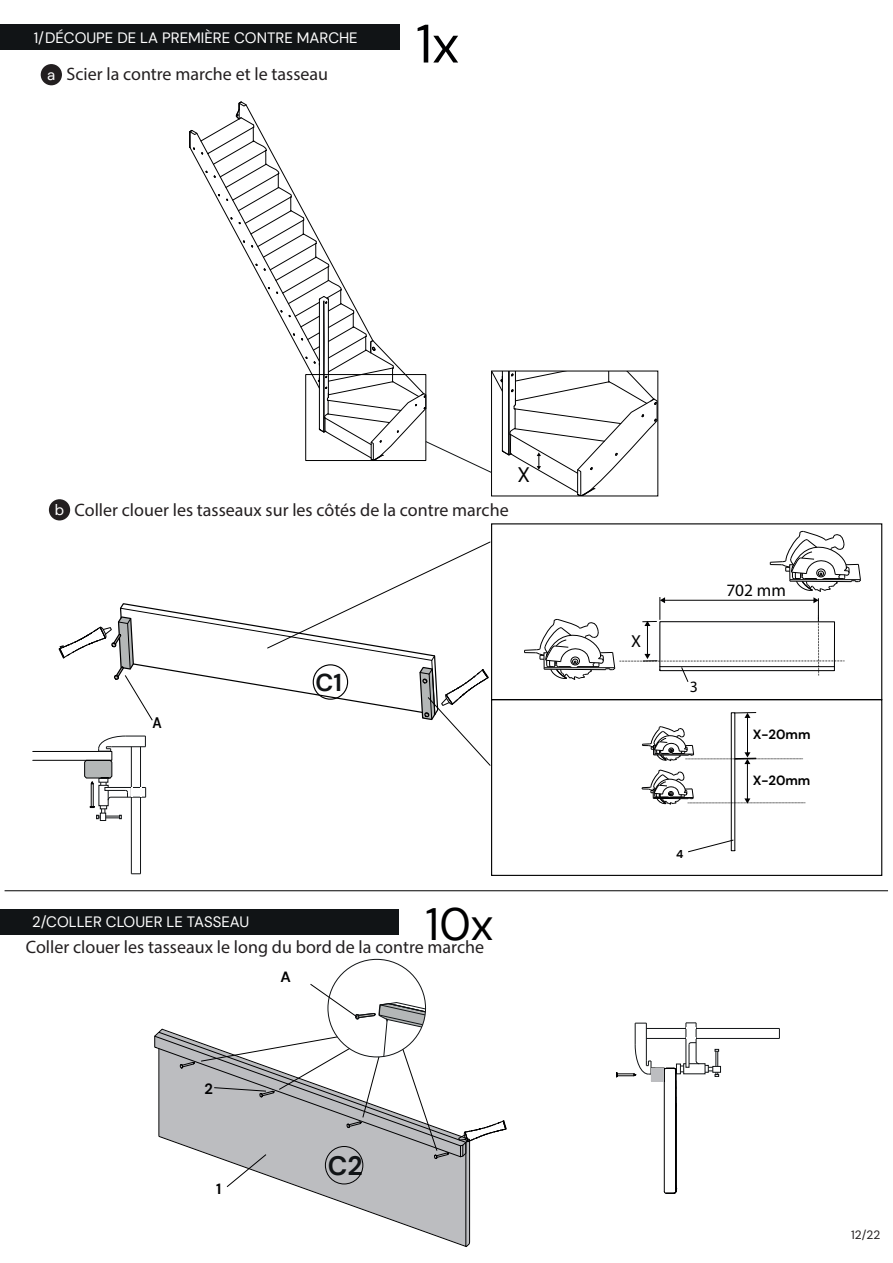
<style>
.page{position:relative;width:893px;height:1263px;background:#fff}
.page>*{position:absolute;margin:0;border:0;box-sizing:border-box;transform-origin:0 0}
.t1{font:54px "DM Sans";color:#000001}
.t2{font:45.3px "DM Sans";color:#000001}
.t3{font:700 26.55px "DM Sans";color:#111416}
.t4{font:700 24.3px "DM Sans";color:#111416}
.t5{font:21px "DM Sans";color:#000001}
.t6{font:18px "Myriad Pro";color:#231f20}
.t7{font:17.4px "Myriad Pro";color:#000001}
.t8{font:15.75px "Myriad Pro";color:#000001}
.t9{font:700 15.3px "DM Sans";color:#000001;scale:.87 1}
.t10{font:15px "DM Sans";color:#fff}
.t11{font:700 14.85px "DM Sans";color:#000001}
.t12{font:700 13.35px "DM Sans";color:#000001}
.t13{font:12px "DM Sans";color:#231f20}
.t14{font:700 11.4px "DM Sans";color:#000001}
.s1{font-family:"DM Sans";font-size:15px;color:#fff}
</style>
<div class="page">
<hr style="left:131px;top:747px;width:1px;height:127px;background:#111416">
<hr style="left:140px;top:747px;width:1px;height:127px;background:#111416">
<div style="left:100px;top:813px;width:6px;height:8px;border:1px solid #111416"></div>
<hr style="left:5px;top:890px;width:883px;height:1px;background:#000001">
<hr style="left:646px;top:1038px;width:133px;height:1px;background:#111416">
<hr style="left:646px;top:1028px;width:133px;height:1px;background:#111416">
<div style="left:712px;top:1066px;width:9px;height:6px;border:1px solid #111416"></div>
<svg style="left:616px;top:1022px;width:103px;height:172px"></svg>
<svg style="left:32px;top:541px;width:459px;height:278px"></svg>
<svg style="left:154px;top:983px;width:353px;height:264px"></svg>
<svg style="left:189px;top:101px;width:469px;height:395px"></svg>
<div style="left:1px;top:24px;width:399px;height:26px;background:#111416"></div>
<div style="left:41px;top:64px;width:21px;height:21px;background:#231f20;border-radius:50%"></div>
<svg style="left:524px;top:530px;width:337px;height:152px"></svg>
<svg style="left:642px;top:712px;width:164px;height:141px"></svg>
<div style="left:491px;top:523px;width:391px;height:177px;border:1px solid #000001"></div>
<div style="left:491px;top:699px;width:391px;height:177px;border:1px solid #000001"></div>
<div style="left:49px;top:499px;width:21px;height:21px;background:#231f20;border-radius:50%"></div>
<div style="left:0;top:909px;width:399px;height:25px;background:#111416"></div>
<div style="left:651px;top:1068px;width:13px;height:13px;background:#bcbdc0"></div>
<p class="t10" style="left:34px;top:28px;width:325px">1/DÉCOUPE DE LA PREMIÈRE CONTRE MARCHE</p>
<p class="t6" style="left:47px;top:62px;width:282px"><span class="s1">a</span> Scier la contre marche et le tasseau</p>
<h1 class="t1" style="left:416px;top:10px;width:45px">1x</h1>
<p class="t6" style="left:55px;top:499px;width:455px"><span class="s1">b</span> Coller clouer les tasseaux sur les côtés de la contre marche</p>
<p class="t5" style="left:517px;top:462px;width:14px">X</p>
<p class="t9" style="left:152px;top:713px;width:12px">A</p>
<h3 class="t4" style="left:316px;top:667px;width:28px">C1</h3>
<h2 class="t2" style="left:426px;top:896px;width:69px">10x</h2>
<p class="t10" style="left:32px;top:913px;width:218px">2/COLLER CLOUER LE TASSEAU</p>
<p class="t6" style="left:26px;top:936px;width:460px">Coller clouer les tasseaux le long du bord de la contre marche</p>
<p class="t11" style="left:205px;top:1080px;width:10px">2</p>
<p class="t11" style="left:216px;top:1179px;width:7px">1</p>
<p class="t11" style="left:280px;top:967px;width:12px">A</p>
<h3 class="t3" style="left:328px;top:1149px;width:36px">C2</h3>
<p class="t7" style="left:631px;top:630px;width:11px">X</p>
<p class="t7" style="left:726px;top:579px;width:61px">702 mm</p>
<p class="t8" style="left:690px;top:676px;width:10px">3</p>
<p class="t14" style="left:676px;top:847px;width:9px">4</p>
<p class="t12" style="left:753px;top:725px;width:59px">X-20mm</p>
<p class="t12" style="left:753px;top:772px;width:59px">X-20mm</p>
<p class="t13" style="left:851px;top:1227px;width:30px">12/22</p>
</div>
